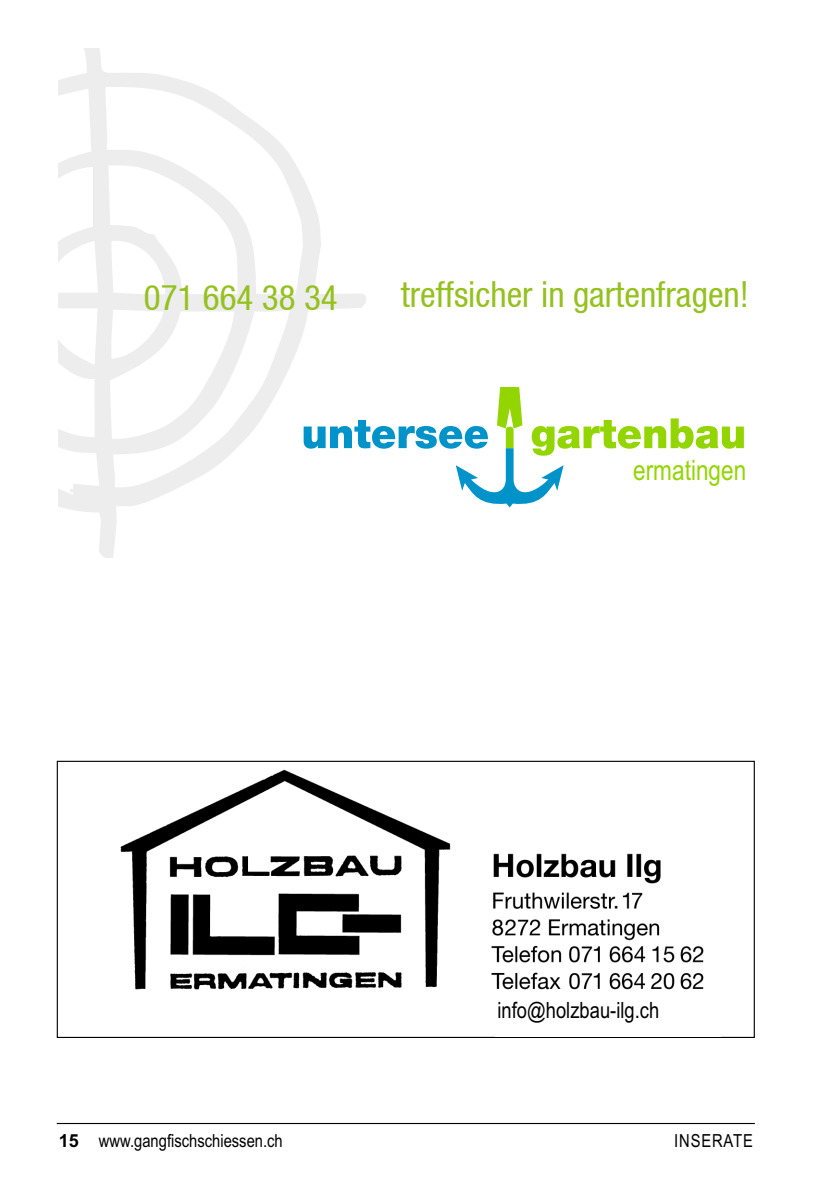
<style>
.page{position:relative;width:840px;height:1191px;background:#fff}
.page>*{position:absolute;margin:0;border:0;box-sizing:border-box;transform-origin:0 0}
.t1{font:condensed 36px "Helvetica 57";color:#95c11f}
.t2{font:28.2px "Arial Narrow";color:#93d500}
.t3{font:22.4px "Arial Narrow";color:#000}
.t4{font:18px "Arial Narrow";color:#000}
.t5{font:18px "Arial Narrow";letter-spacing:.045em;color:#000}
.s1{font-family:"Arial";font-weight:700}
</style>
<div class="page">
<hr style="left:57px;top:1123px;width:697px;height:1px;background:#000">
<img style="left:120px;top:769px;width:584px;height:221px">
<div style="left:57px;top:760px;width:697px;height:278px;border:1px solid #000"></div>
<svg style="left:366px;top:387px;width:377px;height:120px"></svg>
<svg style="left:58px;top:48px;width:308px;height:509px"></svg>
<p class="t1" style="left:144px;top:284px;width:195px">071 664 38 34</p>
<p class="t1" style="left:400px;top:281px;width:349px">treffsicher in gartenfragen!</p>
<p class="t2" style="left:632px;top:453px;width:112px">ermatingen</p>
<p class="t3" style="left:497px;top:1001px;width:163px">info@holzbau-ilg.ch</p>
<p class="t4" style="left:59px;top:1134px;width:225px"><span class="s1">15</span> www.gangfischschiessen.ch</p>
<p class="t5" style="left:674px;top:1134px;width:80px">INSERATE</p>
</div>
